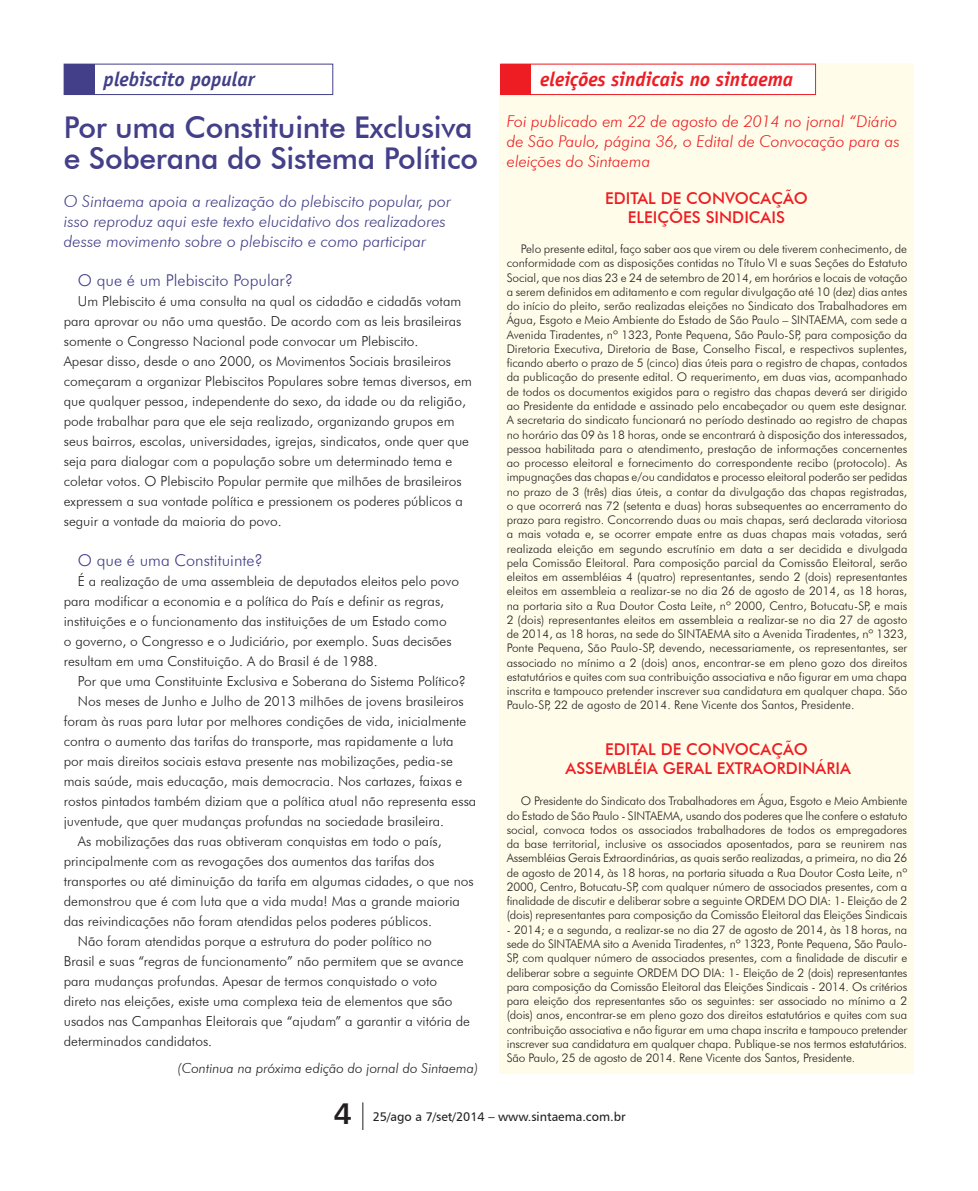
<style>
.page{position:relative;width:978px;height:1191px;background:#fff}
.page>*{position:absolute;margin:0;border:0;box-sizing:border-box;transform-origin:0 0}
.Título_OK{font:500 30px/31.2px "Futura BT";letter-spacing:-.01em;color:#433f88}
.t1{font:30px "Humanist 777 BT Bold B";color:#231f20}
.t2{font:italic 700 20px "Officina Sans";color:#ee1d23}
.t3{font:italic 700 20px "Officina Sans";color:#433f88}
.t4{font:italic 300 16.25px/20px "Futura BT";color:#433f88}
.t5{font:italic 300 16.25px/20px "Futura BT";color:#ee1d23}
.Assembleia{font:500 16.25px "Futura BT";color:#ee1d23}
.t6{font:300 16.25px "Futura BT";color:#433f88}
.t7{font:300 13.75px/20px "Futura BT";color:#231f20}
.t8{font:italic 300 13.75px "Futura BT";color:#231f20}
.t9{font:12.5px "Humanist 777 BT Roman B";color:#231f20}
.Editais{font:300 11.88px/14.2px "Futura BT";letter-spacing:-.01em;color:#231f20;text-align:justify}
</style>
<div class="page">
<svg style="left:363px;top:1102px;width:1px;height:28px"></svg>
<div style="left:64px;top:64px;width:269px;height:31px;background:#fff;border:1px solid #433f88"></div>
<div style="left:64px;top:64px;width:30px;height:31px;background:#433f88"></div>
<div style="left:500px;top:64px;width:414px;height:1010px;background:#fffde9"></div>
<div style="left:500px;top:64px;width:316px;height:31px;background:#fff;border:1px solid #ee1d23"></div>
<div style="left:501px;top:64px;width:30px;height:31px;background:#ee1d23"></div>
<p class="t3" style="left:104px;top:67px;width:153px">plebiscito popular</p>
<p class="Título_OK" style="left:64px;top:111px;width:416px">Por uma Constituinte Exclusiva e Soberana do Sistema Político</p>
<p class="t4" style="left:64px;top:191px;width:389px">O Sintaema apoia a realização do plebiscito popular, por isso reproduz aqui este texto elucidativo dos realizadores</p>
<p class="t4" style="left:64px;top:231px;width:364px">desse movimento sobre o plebiscito e como participar</p>
<p class="t6" style="left:78px;top:270px;width:217px">O que é um Plebiscito Popular?</p>
<p class="t7" style="left:64px;top:290px;width:410px;text-indent:14px">Um Plebiscito é uma consulta na qual os cidadão e cidadãs votam para aprovar ou não uma questão. De acordo com as leis brasileiras somente o Congresso Nacional pode convocar um Plebiscito.<br>Apesar disso, desde o ano 2000, os Movimentos Sociais brasileiros começaram a organizar Plebiscitos Populares sobre temas diversos, em que qualquer pessoa, independente do sexo, da idade ou da religião, pode trabalhar para que ele seja realizado, organizando grupos em seus bairros, escolas, universidades, igrejas, sindicatos, onde quer que seja para dialogar com a população sobre um determinado tema e coletar votos. O Plebiscito Popular permite que milhões de brasileiros expressem a sua vontade política e pressionem os poderes públicos a seguir a vontade da maioria do povo.</p>
<p class="t6" style="left:78px;top:550px;width:187px">O que é uma Constituinte?</p>
<p class="t7" style="left:64px;top:570px;width:397px;text-indent:14px">É a realização de uma assembleia de deputados eleitos pelo povo para modificar a economia e a política do País e definir as regras, instituições e o funcionamento das instituições de um Estado como<br>o governo, o Congresso e o Judiciário, por exemplo. Suas decisões resultam em uma Constituição. A do Brasil é de 1988.</p>
<p class="t7" style="left:78px;top:670px;width:390px">Por que uma Constituinte Exclusiva e Soberana do Sistema Político?</p>
<p class="t7" style="left:64px;top:690px;width:414px;text-indent:14px">Nos meses de Junho e Julho de 2013 milhões de jovens brasileiros foram às ruas para lutar por melhores condições de vida, inicialmente contra o aumento das tarifas do transporte, mas rapidamente a luta por mais direitos sociais estava presente nas mobilizações, pedia-se mais saúde, mais educação, mais democracia. Nos cartazes, faixas e rostos pintados também diziam que a política atual não representa essa juventude, que quer mudanças profundas na sociedade brasileira.</p>
<p class="t7" style="left:64px;top:830px;width:412px;text-indent:14px">As mobilizações das ruas obtiveram conquistas em todo o país, principalmente com as revogações dos aumentos das tarifas dos transportes ou até diminuição da tarifa em algumas cidades, o que nos demonstrou que é com luta que a vida muda! Mas a grande maioria das reivindicações não foram atendidas pelos poderes públicos.</p>
<p class="t7" style="left:64px;top:930px;width:408px;text-indent:14px">Não foram atendidas porque a estrutura do poder político no<br>Brasil e suas “regras de funcionamento” não permitem que se avance para mudanças profundas. Apesar de termos conquistado o voto direto nas eleições, existe uma complexa teia de elementos que são usados nas Campanhas Eleitorais que “ajudam” a garantir a vitória de determinados candidatos.</p>
<p class="t8" style="left:178px;top:1059px;width:302px">(Continua na próxima edição do jornal do Sintaema)</p>
<p class="t2" style="left:540px;top:67px;width:254px">eleições sindicais no sintaema</p>
<p class="t5" style="left:507px;top:111px;width:395px">Foi publicado em 22 de agosto de 2014 no jornal “Diário de São Paulo, página 36, o Edital de Convocação para as eleições do Sintaema</p>
<p class="Assembleia" style="left:605px;top:189px;width:204px">EDITAL DE CONVOCAÇÃO</p>
<p class="Assembleia" style="left:628px;top:207px;width:159px">ELEIÇÕES SINDICAIS</p>
<p class="Editais" style="left:507px;top:242px;width:402px;text-indent:14px">Pelo presente edital, faço saber aos que virem ou dele tiverem conhecimento, de conformidade com as disposições contidas no Título VI e suas Seções do Estatuto Social, que nos dias 23 e 24 de setembro de 2014, em horários e locais de votação a serem definidos em aditamento e com regular divulgação até 10 (dez) dias antes do início do pleito, serão realizadas eleições no Sindicato dos Trabalhadores em Água, Esgoto e Meio Ambiente do Estado de São Paulo – SINTAEMA, com sede a Avenida Tiradentes, nº 1323, Ponte Pequena, São Paulo-SP, para composição da Diretoria Executiva, Diretoria de Base, Conselho Fiscal, e respectivos suplentes, ficando aberto o prazo de 5 (cinco) dias úteis para o registro de chapas, contados da publicação do presente edital. O requerimento, em duas vias, acompanhado de todos os documentos exigidos para o registro das chapas deverá ser dirigido ao Presidente da entidade e assinado pelo encabeçador ou quem este designar.<br>A secretaria do sindicato funcionará no período destinado ao registro de chapas no horário das 09 às 18 horas, onde se encontrará à disposição dos interessados, pessoa habilitada para o atendimento, prestação de informações concernentes ao processo eleitoral e fornecimento do correspondente recibo (protocolo). As impugnações das chapas e/ou candidatos e processo eleitoral poderão ser pedidas no prazo de 3 (três) dias úteis, a contar da divulgação das chapas registradas, o que ocorrerá nas 72 (setenta e duas) horas subsequentes ao encerramento do prazo para registro. Concorrendo duas ou mais chapas, será declarada vitoriosa a mais votada e, se ocorrer empate entre as duas chapas mais votadas, será realizada eleição em segundo escrutínio em data a ser decidida e divulgada pela Comissão Eleitoral. Para composição parcial da Comissão Eleitoral, serão eleitos em assembléias 4 (quatro) representantes, sendo 2 (dois) representantes eleitos em assembleia a realizar-se no dia 26 de agosto de 2014, as 18 horas, na portaria sito a Rua Doutor Costa Leite, nº 2000, Centro, Botucatu-SP, e mais 2 (dois) representantes eleitos em assembleia a realizar-se no dia 27 de agosto de 2014, as 18 horas, na sede do SINTAEMA sito a Avenida Tiradentes, nº 1323, Ponte Pequena, São Paulo-SP, devendo, necessariamente, os representantes, ser associado no mínimo a 2 (dois) anos, encontrar-se em pleno gozo dos direitos estatutários e quites com sua contribuição associativa e não figurar em uma chapa inscrita e tampouco pretender inscrever sua candidatura em qualquer chapa. São Paulo-SP, 22 de agosto de 2014. Rene Vicente dos Santos, Presidente.</p>
<p class="Assembleia" style="left:605px;top:739px;width:204px">EDITAL DE CONVOCAÇÃO</p>
<p class="Assembleia" style="left:566px;top:758px;width:287px">ASSEMBLÉIA GERAL EXTRAORDINÁRIA</p>
<p class="Editais" style="left:507px;top:794px;width:402px;text-indent:14px">O Presidente do Sindicato dos Trabalhadores em Água, Esgoto e Meio Ambiente do Estado de São Paulo - SINTAEMA, usando dos poderes que lhe confere o estatuto social, convoca todos os associados trabalhadores de todos os empregadores da base territorial, inclusive os associados aposentados, para se reunirem nas Assembléias Gerais Extraordinárias, as quais serão realizadas, a primeira, no dia 26 de agosto de 2014, às 18 horas, na portaria situada a Rua Doutor Costa Leite, nº 2000, Centro, Botucatu-SP, com qualquer número de associados presentes, com a finalidade de discutir e deliberar sobre a seguinte ORDEM DO DIA: 1- Eleição de 2 (dois) representantes para composição da Comissão Eleitoral das Eleições Sindicais</p>
<p class="Editais" style="left:507px;top:922px;width:402px">- 2014; e a segunda, a realizar-se no dia 27 de agosto de 2014, às 18 horas, na sede do SINTAEMA sito a Avenida Tiradentes, nº 1323, Ponte Pequena, São Paulo-SP, com qualquer número de associados presentes, com a finalidade de discutir e deliberar sobre a seguinte ORDEM DO DIA: 1- Eleição de 2 (dois) representantes para composição da Comissão Eleitoral das Eleições Sindicais - 2014. Os critérios para eleição dos representantes são os seguintes: ser associado no mínimo a 2 (dois) anos, encontrar-se em pleno gozo dos direitos estatutários e quites com sua contribuição associativa e não figurar em uma chapa inscrita e tampouco pretender inscrever sua candidatura em qualquer chapa. Publique-se nos termos estatutários.<br>São Paulo, 25 de agosto de 2014. Rene Vicente dos Santos, Presidente.</p>
<h1 class="t1" style="left:334px;top:1094px;width:19px">4</h1>
<p class="t9" style="left:373px;top:1108px;width:254px">25/ago a 7/set/2014 – www.sintaema.com.br</p>
</div>
